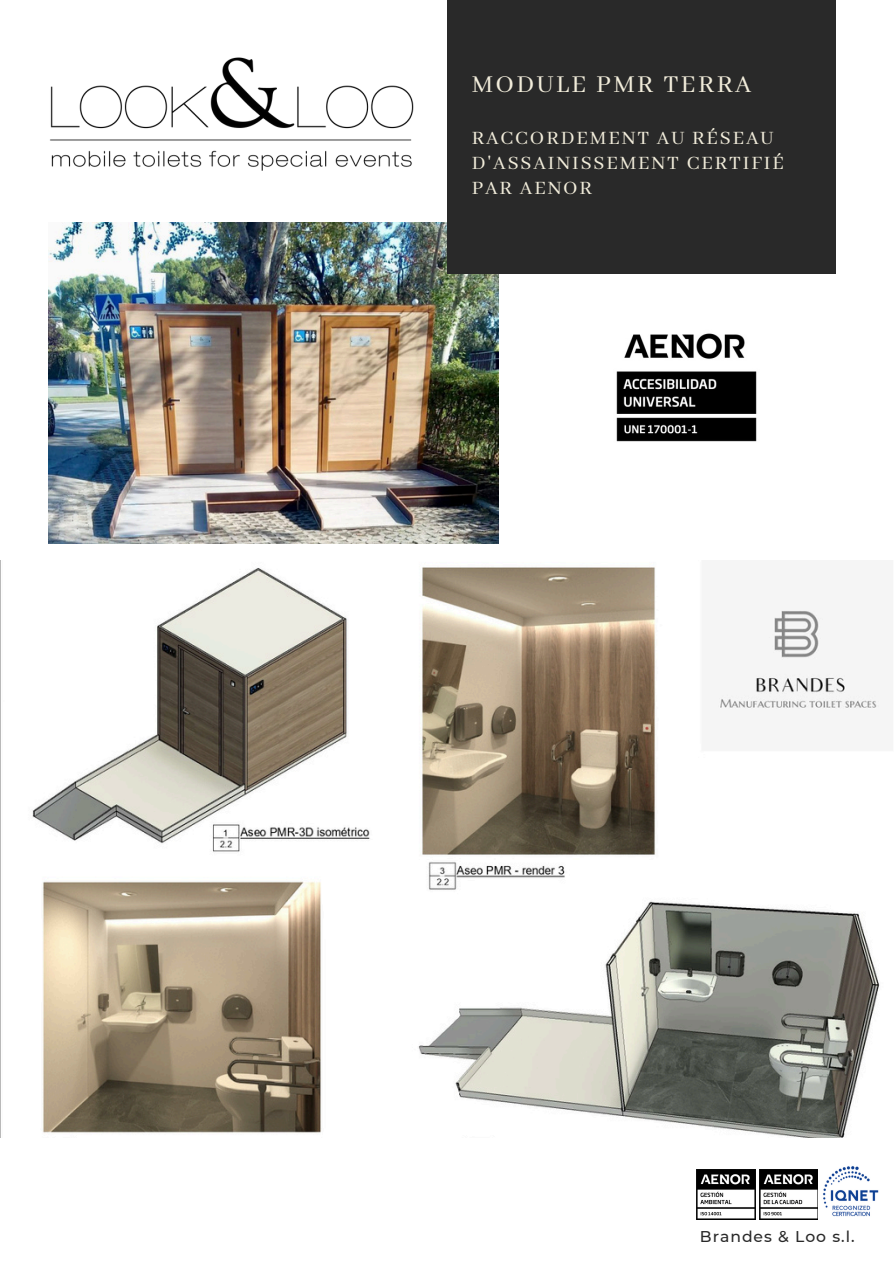
<style>
.page{position:relative;width:894px;height:1264px;background:#fff}
.page>*{position:absolute;margin:0;border:0;box-sizing:border-box;transform-origin:0 0}
.t1{font:27px "Abhaya Libre";letter-spacing:.09em;color:#f2eddb}
.t2{font:21px/24.8px "Abhaya Libre";letter-spacing:.09em;color:#f2eddb}
.t3{font:500 15.6px "Montserrat";letter-spacing:.065em;color:#292929}
</style>
<div class="page">
<img style="left:49px;top:223px;width:449px;height:320px">
<div style="left:446px;top:0;width:388px;height:273px;background:#292929"></div>
<img style="left:50px;top:57px;width:364px;height:113px">
<img style="left:0;top:561px;width:880px;height:576px">
<img style="left:759px;top:1169px;width:59px;height:50px">
<img style="left:696px;top:1169px;width:59px;height:50px">
<img style="left:823px;top:1166px;width:56px;height:51px">
<img style="left:616px;top:333px;width:141px;height:109px">
<p class="t1" style="left:471px;top:70px;width:281px">MODULE PMR TERRA</p>
<p class="t2" style="left:471px;top:126px;width:313px">RACCORDEMENT AU RÉSEAU<br>D'ASSAINISSEMENT CERTIFIÉ<br>PAR AENOR</p>
<p class="t3" style="left:699px;top:1226px;width:156px">Brandes &amp; Loo s.l.</p>
</div>
